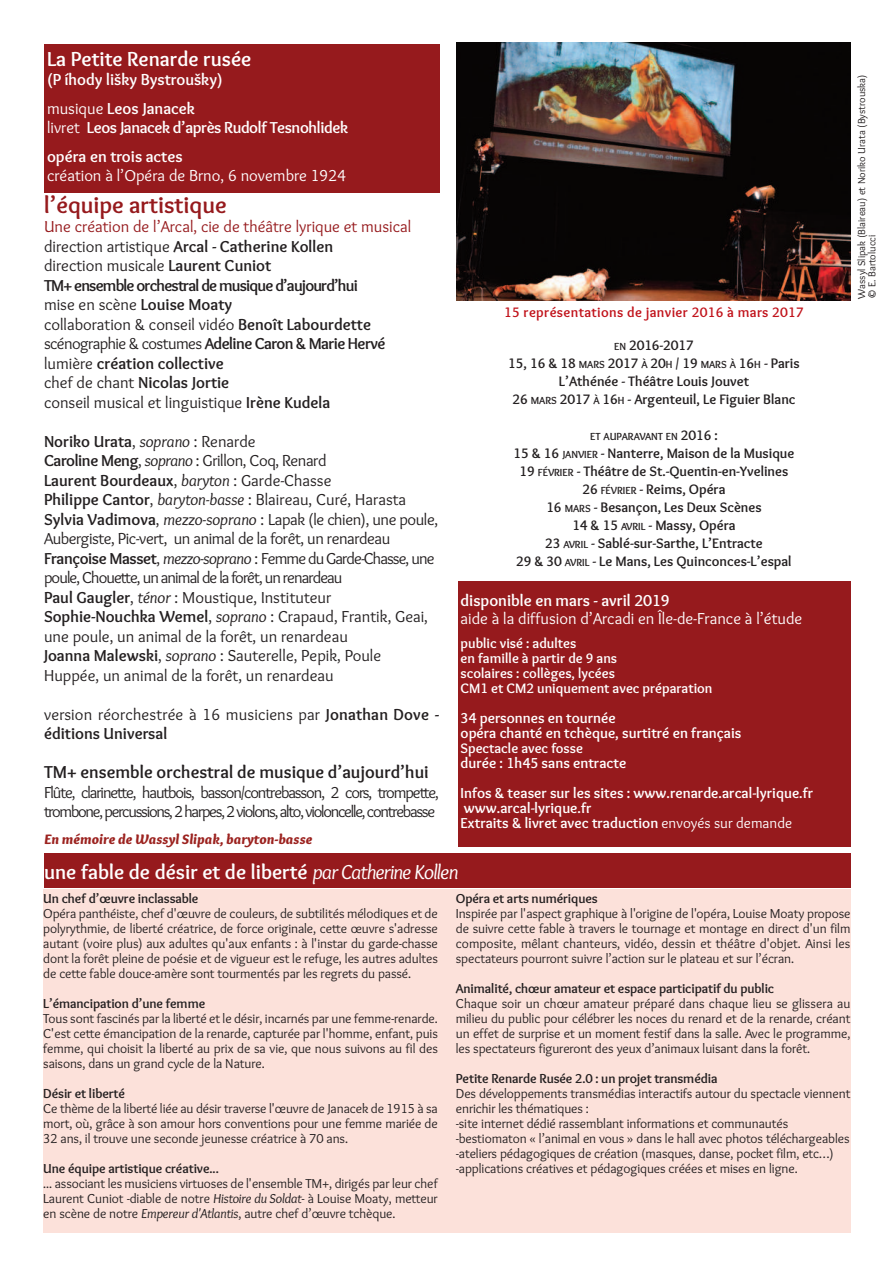
<style>
.page{position:relative;width:893px;height:1263px;background:#fff}
.page>*{position:absolute;margin:0;border:0;box-sizing:border-box;transform-origin:0 0}
.t1{font:700 24px "Overlock";color:#961a1d}
.t2{font:700 21px "Overlock";color:#fff}
.t3{font:700 18px "Overlock";color:#231f20}
.t4{font:16.5px/19.5px "Overlock";letter-spacing:-.025em;color:#231f20}
.t5{font:700 16.5px/19.5px "Overlock";letter-spacing:-.05em;color:#231f20}
.t6{font:16.5px "Overlock";color:#fff}
.t7{font:700 16.5px/28.5px "Overlock";color:#fff}
.t8{font:700 16.5px/28.5px "Overlock";letter-spacing:-.025em;color:#fff}
.t9{font:700 15px/15px "Overlock";color:#fff}
.t10{font:700 14.25px/18px "Overlock";color:#231f20;text-align:center}
.t11{font:700 14.25px/15px "Overlock";color:#fff}
.t12{font:700 14.25px "Overlock";letter-spacing:.025em;color:#c1131b}
.t13{font:italic 900 14.25px "Overlock";color:#9c2320}
.t14{font:13.5px/15px "Overlock";letter-spacing:-.01em;color:#231f20;text-align:justify}
.t15{font:700 13.5px "Overlock";letter-spacing:-.01em;color:#231f20}
.t16{font:700 10.65px "Overlock";color:#231f20}
.t17{font:10.5px/10.5px "Overlock";color:#231f20}
.s1{font-weight:400}
.s2{font-weight:400;color:#961a1d}
.s3{font-weight:700}
.s4{font-style:italic}
.s5{font-size:10.65px}
.s6{font-size:14.25px}
.s7{font-weight:400;font-style:italic}
</style>
<div class="page">
<img style="left:456px;top:43px;width:394px;height:257px">
<div style="left:458px;top:581px;width:392px;height:265px;background:#961a1d"></div>
<div style="left:44px;top:44px;width:396px;height:149px;background:#961a1d"></div>
<div style="left:44px;top:853px;width:806px;height:35px;background:#961a1d"></div>
<div style="left:43px;top:889px;width:807px;height:344px;background:#fce1da"></div>
<h2 class="t2" style="left:47px;top:46px;width:206px">La Petite Renarde rusée</h2>
<p class="t7" style="left:47px;top:66px;width:177px">(P íhody lišky Bystroušky) <span class="s1">musique</span> Leos Janacek</p>
<p class="t8" style="left:47px;top:114px;width:303px"><span class="s1">livret</span> Leos Janacek d’après Rudolf Tesnohlidek opéra en trois actes</p>
<p class="t6" style="left:47px;top:166px;width:301px">création à l’Opéra de Brno, 6 novembre 1924</p>
<h1 class="t1" style="left:44px;top:190px;width:184px">l’équipe artistique</h1>
<p class="t5" style="left:44px;top:217px;width:369px"><span class="s2">Une création de l’Arcal, cie de théâtre lyrique et musical </span><span class="s1">direction artistique</span> Arcal - Catherine Kollen<br><span class="s1">direction musicale</span> Laurent Cuniot<br>TM+ ensemble orchestral de musique d’aujourd’hui<br><span class="s1">mise en scène</span> Louise Moaty<br><span class="s1">collaboration &amp; conseil vidéo</span> Benoît Labourdette <span class="s1">scénographie &amp; costumes</span> Adeline Caron &amp; Marie Hervé <span class="s1">lumière</span> création collective<br><span class="s1">chef de chant</span> Nicolas Jortie<br><span class="s1">conseil musical et linguistique</span> Irène Kudela</p>
<p class="t4" style="left:44px;top:431px;width:396px"><span class="s3">Noriko Urata</span>, <span class="s4">soprano</span> : Renarde<br><span class="s3">Caroline Meng</span>, <span class="s4">soprano</span> : Grillon, Coq, Renard<br><span class="s3">Laurent Bourdeaux</span>, <span class="s4">baryton</span> : Garde-Chasse<br><span class="s3">Philippe Cantor</span>, <span class="s4">baryton-basse</span> : Blaireau, Curé, Harasta <span class="s3">Sylvia Vadimova</span>, <span class="s4">mezzo-soprano</span> : Lapak (le chien), une poule, Aubergiste, Pic-vert, un animal de la forêt, un renardeau <span class="s3">Françoise Masset</span>, <span class="s4">mezzo-soprano</span> : FemmeduGarde-Chasse,une poule, Chouette, un animal de la forêt, un renardeau<br><span class="s3">Paul Gaugler</span>, <span class="s4">ténor</span> : Moustique, Instituteur <span class="s3">Sophie-Nouchka Wemel</span>, <span class="s4">soprano</span> : Crapaud, Frantik, Geai, une poule, un animal de la forêt, un renardeau<br><span class="s3">Joanna Malewski</span>, <span class="s4">soprano</span> : Sauterelle, Pepik, Poule Huppée, un animal de la forêt, un renardeau</p>
<p class="t4" style="left:44px;top:704px;width:396px">version réorchestrée à 16 musiciens par <span class="s3">Jonathan Dove - éditions Universal</span></p>
<h3 class="t3" style="left:44px;top:761px;width:386px">TM+ ensemble orchestral de musique d’aujourd’hui</h3>
<p class="t4" style="left:44px;top:782px;width:396px">Flûte, clarinette, hautbois, basson/contrebasson, 2 cors, trompette, trombone,percussions,2harpes, 2 violons, alto, violoncelle, contrebasse</p>
<p class="t13" style="left:44px;top:830px;width:270px">En mémoire de Wassyl Slipak, baryton-basse</p>
<p class="t12" style="left:504px;top:304px;width:301px">15 représentations de janvier 2016 à mars 2017</p>
<p class="t10" style="left:508px;top:336px;width:293px"><span class="s5">EN</span> 2016-2017<br>15, 16 &amp; 18 <span class="s5">MARS</span> 2017 <span class="s5">À</span> 20<span class="s5">H</span> / 19 <span class="s5">MARS À</span> 16<span class="s5">H</span> - Paris L’Athénée - Théâtre Louis Jouvet<br>26 <span class="s5">MARS</span> 2017 <span class="s5">À</span> 16<span class="s5">H</span> - Argenteuil, Le Figuier Blanc</p>
<p class="t16" style="left:590px;top:430px;width:129px">ET AUPARAVANT EN <span class="s6">2016 :</span></p>
<p class="t10" style="left:514px;top:444px;width:282px">15 &amp; 16 <span class="s5">JANVIER</span> - Nanterre, Maison de la Musique 19 <span class="s5">FÉVRIER</span> - Théâtre de St.-Quentin-en-Yvelines 26 <span class="s5">FÉVRIER</span> - Reims, Opéra<br>16 <span class="s5">MARS</span> - Besançon, Les Deux Scènes<br>14 &amp; 15 <span class="s5">AVRIL</span> - Massy, Opéra<br>23 <span class="s5">AVRIL</span> - Sablé-sur-Sarthe, L’Entracte<br>29 &amp; 30 <span class="s5">AVRIL</span> - Le Mans, Les Quinconces-L’espal</p>
<p class="t7" style="left:461px;top:586px;width:211px">disponible en mars - avril 2019</p>
<p class="t6" style="left:461px;top:609px;width:343px">aide à la diffusion d’Arcadi en Île-de-France à l’étude</p>
<p class="t11" style="left:461px;top:636px;width:253px">public visé : adultes<br>en famille à partir de 9 ans<br>scolaires : collèges, lycées<br>CM1 et CM2 uniquement avec préparation</p>
<p class="t9" style="left:461px;top:710px;width:282px">34 personnes en tournée<br>opéra chanté en tchèque, surtitré en français</p>
<p class="t11" style="left:461px;top:741px;width:124px">Spectacle avec fosse</p>
<p class="t9" style="left:461px;top:748px;width:354px;line-height:30px">durée : 1h45 sans entracte<br>Infos &amp; teaser sur les sites : www.renarde.arcal-lyrique.fr</p>
<p class="t9" style="left:461px;top:800px;width:333px">www.arcal-lyrique.fr<br>Extraits &amp; livret avec traduction <span class="s1">envoyés sur demande</span></p>
<p class="t17" style="left:856px;top:299px;width:226px;rotate:-90deg">Wassyl Slipak (Blaireau) et Noriko Urata (Bystrouska) © E. Bartolucci</p>
<h2 class="t2" style="left:44px;top:860px;width:416px">une fable de désir et de liberté <span class="s7">par Catherine Kollen</span></h2>
<p class="t15" style="left:43px;top:890px;width:157px">Un chef d’œuvre inclassable</p>
<p class="t14" style="left:43px;top:906px;width:396px">Opéra panthéiste, chef d'œuvre de couleurs, de subtilités mélodiques et de polyrythmie, de liberté créatrice, de force originale, cette œuvre s'adresse autant (voire plus) aux adultes qu'aux enfants : à l'instar du garde-chasse dont la forêt pleine de poésie et de vigueur est le refuge, les autres adultes de cette fable douce-amère sont tourmentés par les regrets du passé.</p>
<p class="t15" style="left:43px;top:995px;width:164px">L’émancipation d’une femme</p>
<p class="t14" style="left:43px;top:1011px;width:396px">Tous sont fascinés par la liberté et le désir, incarnés par une femme-renarde.<br>C'est cette émancipation de la renarde, capturée par l'homme, enfant, puis femme, qui choisit la liberté au prix de sa vie, que nous suivons au fil des saisons, dans un grand cycle de la Nature.</p>
<p class="t15" style="left:43px;top:1085px;width:83px">Désir et liberté</p>
<p class="t14" style="left:43px;top:1101px;width:396px">Ce thème de la liberté liée au désir traverse l'œuvre de Janacek de 1915 à sa mort, où, grâce à son amour hors conventions pour une femme mariée de 32 ans, il trouve une seconde jeunesse créatrice à 70 ans.</p>
<p class="t15" style="left:43px;top:1160px;width:177px">Une équipe artistique créative...</p>
<p class="t14" style="left:43px;top:1176px;width:396px">... associant les musiciens virtuoses de l'ensemble TM+, dirigés par leur chef Laurent Cuniot -diable de notre <span class="s4">Histoire du Soldat</span>- à Louise Moaty, metteur en scène de notre <span class="s4">Empereur d'Atlantis</span>, autre chef d’œuvre tchèque.</p>
<p class="t15" style="left:456px;top:890px;width:143px">Opéra et arts numériques</p>
<p class="t14" style="left:456px;top:906px;width:396px">Inspirée par l'aspect graphique à l'origine de l'opéra, Louise Moaty propose de suivre cette fable à travers le tournage et montage en direct d'un film composite, mêlant chanteurs, vidéo, dessin et théâtre d'objet. Ainsi les spectateurs pourront suivre l’action sur le plateau et sur l’écran.</p>
<p class="t15" style="left:456px;top:980px;width:320px">Animalité, chœur amateur et espace participatif du public</p>
<p class="t14" style="left:456px;top:996px;width:396px">Chaque soir un chœur amateur préparé dans chaque lieu se glissera au milieu du public pour célébrer les noces du renard et de la renarde, créant un effet de surprise et un moment festif dans la salle. Avec le programme, les spectateurs figureront des yeux d’animaux luisant dans la forêt.</p>
<p class="t15" style="left:456px;top:1070px;width:263px">Petite Renarde Rusée 2.0 : un projet transmédia</p>
<p class="t14" style="left:456px;top:1086px;width:396px;text-align:left">Des développements transmédias interactifs autour du spectacle viennent enrichir les thématiques :<br>-site internet dédié rassemblant informations et communautés -bestiomaton « l’animal en vous » dans le hall avec photos téléchargeables -ateliers pédagogiques de création (masques, danse, pocket film, etc…) -applications créatives et pédagogiques créées et mises en ligne.</p>
</div>
